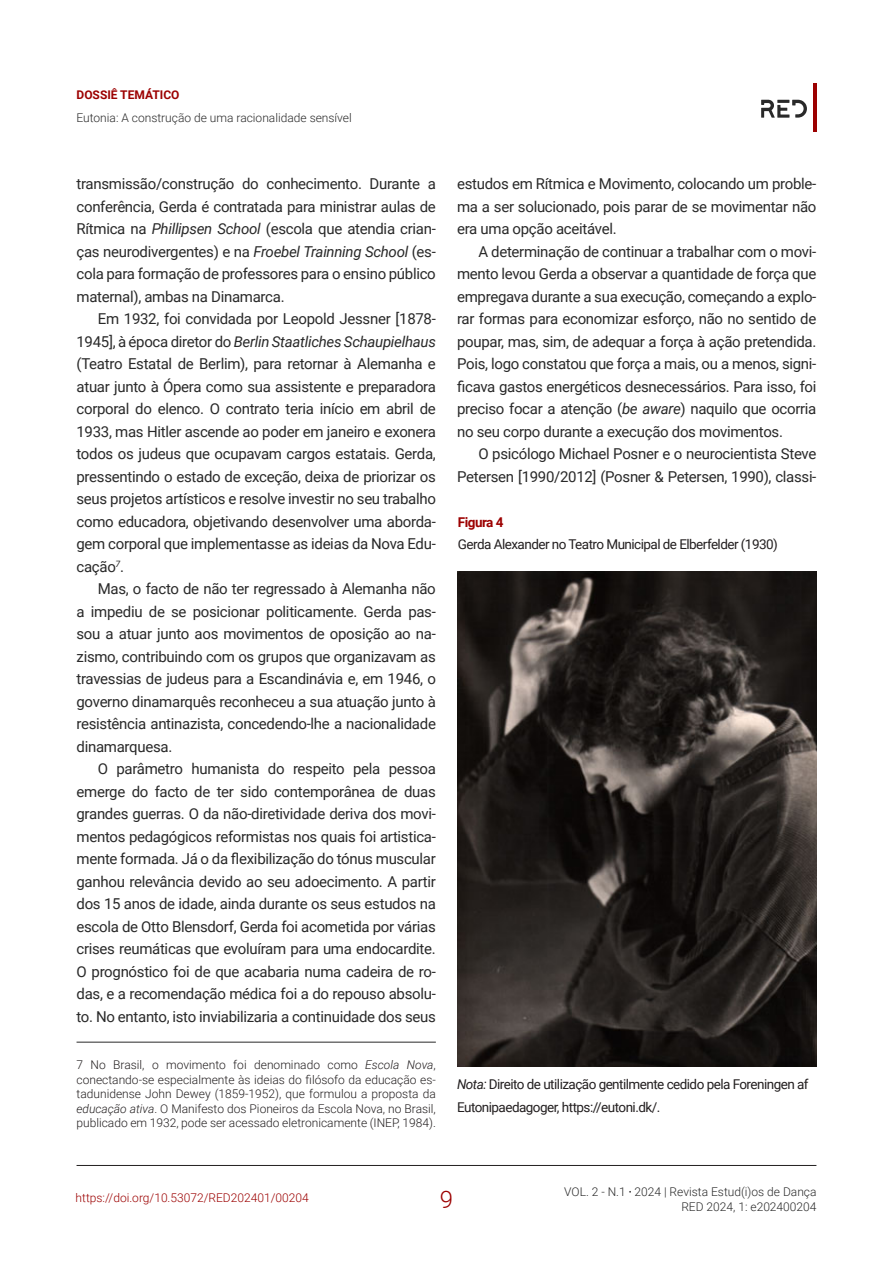
<style>
.page{position:relative;width:893px;height:1263px;background:#fff}
.page>*{position:absolute;margin:0;border:0;box-sizing:border-box;transform-origin:0 0}
.t1{font:300 24px "Roboto";color:#9c0000}
.Corpo_artigo{font:15px/22.5px "Roboto";letter-spacing:-.02em;color:#292929;text-align:justify}
.Descrição_figuras_e{font:13.5px/22.5px "Roboto";letter-spacing:-.04em;color:#231f20}
.Figura{font:700 13.5px "Roboto";letter-spacing:-.04em;color:#9c0000}
.NOTES{font:300 12px/14.4px "Roboto";color:#231f20;text-align:justify}
.t2{font:300 12px/14.4px "Roboto";color:#292929;text-align:right}
.t3{font:300 12px "Roboto";color:#9c0000}
.t4{font:700 12px "Roboto";color:#9c0000}
.s1{font-style:italic}
.s2{font-size:9px}
</style>
<div class="page">
<hr style="left:77px;top:1165px;width:739px;height:1px;background:#231f20">
<hr style="left:813px;top:84px;width:3px;height:48px;background:#9c0000">
<svg style="left:761px;top:100px;width:46px;height:18px"></svg>
<hr style="left:77px;top:1042px;width:359px;height:1px;background:#292929">
<img style="left:457px;top:572px;width:359px;height:494px">
<p class="t4" style="left:77px;top:86px;width:104px">DOSSIÊ TEMÁTICO</p>
<p class="t2" style="left:77px;top:110px;width:277px">Eutonia: A construção de uma racionalidade sensível</p>
<p class="Corpo_artigo" style="left:77px;top:172px;width:361px">transmissão/construção do conhecimento. Durante a conferência, Gerda é contratada para ministrar aulas de Rítmica na <span class="s1">Phillipsen School</span> (escola que atendia crian&shy;ças neurodivergentes) e na <span class="s1">Froebel Trainning School</span> (es&shy;cola para formação de professores para o ensino público maternal), ambas na Dinamarca.</p>
<p class="Corpo_artigo" style="left:77px;top:307px;width:361px;text-indent:21px">Em 1932, foi convidada por Leopold Jessner [1878- 1945], à época diretor do <span class="s1">Berlin Staatliches Schaupielhaus </span>(Teatro Estatal de Berlim), para retornar à Alemanha e atuar junto à Ópera como sua assistente e preparadora corporal do elenco. O contrato teria início em abril de 1933, mas Hitler ascende ao poder em janeiro e exonera todos os judeus que ocupavam cargos estatais. Gerda, pressentindo o estado de exceção, deixa de priorizar os seus projetos artísticos e resolve investir no seu trabalho como educadora, objetivando desenvolver uma aborda&shy;gem corporal que implementasse as ideias da Nova Edu&shy;cação<sup>7</sup>.</p>
<p class="Corpo_artigo" style="left:77px;top:577px;width:361px;text-indent:21px">Mas, o facto de não ter regressado à Alemanha não a impediu de se posicionar politicamente. Gerda pas&shy;sou a atuar junto aos movimentos de oposição ao na&shy;zismo, contribuindo com os grupos que organizavam as travessias de judeus para a Escandinávia e, em 1946, o governo dinamarquês reconheceu a sua atuação junto à resistência antinazista, concedendo-lhe a nacionalidade dinamarquesa.</p>
<p class="Corpo_artigo" style="left:77px;top:757px;width:361px;text-indent:21px">O parâmetro humanista do respeito pela pessoa emerge do facto de ter sido contemporânea de duas grandes guerras. O da não-diretividade deriva dos movi&shy;mentos pedagógicos reformistas nos quais foi artistica&shy;mente formada. Já o da flexibilização do tónus muscular ganhou relevância devido ao seu adoecimento. A partir dos 15 anos de idade, ainda durante os seus estudos na escola de Otto Blensdorf, Gerda foi acometida por várias crises reumáticas que evoluíram para uma endocardite.<br>O prognóstico foi de que acabaria numa cadeira de ro&shy;das, e a recomendação médica foi a do repouso absolu&shy;to. No entanto, isto inviabilizaria a continuidade dos seus</p>
<p class="NOTES" style="left:77px;top:1057px;width:361px">7 No Brasil, o movimento foi denominado como <span class="s1">Escola Nova</span>, conectando-se especialmente às ideias do filósofo da educação es&shy;tadunidense John Dewey (1859-1952), que formulou a proposta da <span class="s1">educação ativa</span>. O Manifesto dos Pioneiros da Escola Nova, no Brasil, publicado em 1932, pode ser acessado eletronicamente (INEP, 1984).</p>
<p class="Corpo_artigo" style="left:457px;top:172px;width:361px">estudos em Rítmica e Movimento, colocando um proble&shy;ma a ser solucionado, pois parar de se movimentar não era uma opção aceitável.</p>
<p class="Corpo_artigo" style="left:457px;top:239px;width:361px;text-indent:21px">A determinação de continuar a trabalhar com o movi&shy;mento levou Gerda a observar a quantidade de força que empregava durante a sua execução, começando a explo&shy;rar formas para economizar esforço, não no sentido de poupar, mas, sim, de adequar a força à ação pretendida.<br>Pois, logo constatou que força a mais, ou a menos, signi&shy;ficava gastos energéticos desnecessários. Para isso, foi preciso focar a atenção (<span class="s1">be aware</span>) naquilo que ocorria no seu corpo durante a execução dos movimentos.</p>
<p class="Corpo_artigo" style="left:457px;top:442px;width:361px;text-align:right">O psicólogo Michael Posner e o neurocientista Steve<br>Petersen [1990/2012] (Posner &amp; Petersen, 1990), classi-</p>
<p class="Figura" style="left:458px;top:512px;width:47px">Figura 4</p>
<p class="Descrição_figuras_e" style="left:458px;top:532px;width:321px">Gerda Alexander no Teatro Municipal de Elberfelder (1930)</p>
<p class="Descrição_figuras_e" style="left:457px;top:1072px;width:353px"><span class="s1">Nota:</span> Direito de utilização gentilmente cedido pela Foreningen af<br>Eutonipaedagoger, https://eutoni.dk/.</p>
<p class="t3" style="left:76px;top:1189px;width:235px">https://doi.org/10.53072/RED202401/00204</p>
<h1 class="t1" style="left:440px;top:1183px;width:15px">9</h1>
<p class="t2" style="left:564px;top:1184px;width:254px">VOL. 2 - N.1 <span class="s2">•</span> 2024 | Revista Estud(i)os de Dança<br>RED 2024, 1: e202400204</p>
</div>
